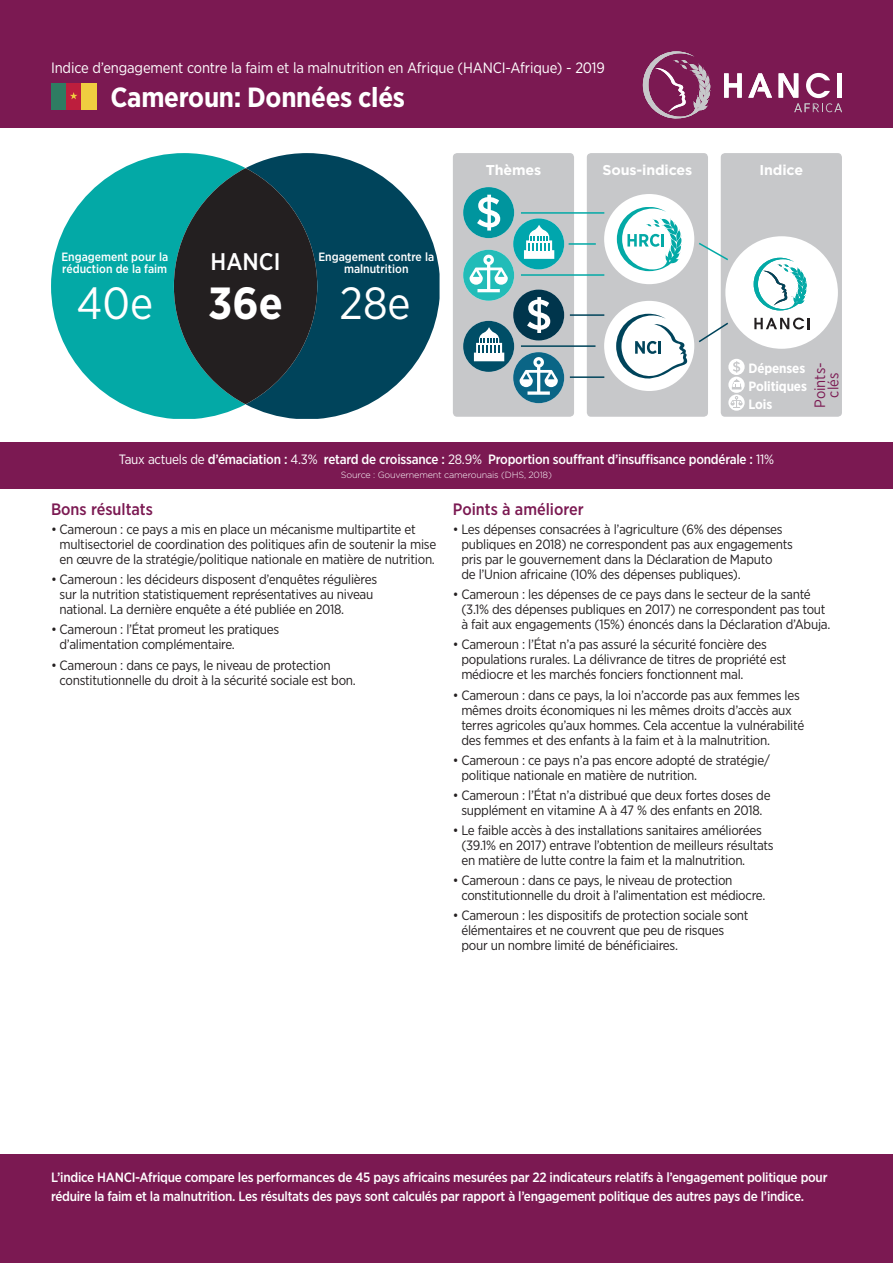
<style>
.page{position:relative;width:893px;height:1263px;background:#fff}
.page>*{position:absolute;margin:0;border:0;box-sizing:border-box;transform-origin:0 0}
.t1{font:45px "Gotham Narrow";color:#fff}
.t2{font:700 45px "Gotham Narrow";color:#fff}
.t3{font:700 27.75px "Gotham Narrow";letter-spacing:-.01em;color:#fff}
.t4{font:500 24px "Gotham Narrow";color:#fff}
.Heading{font:500 16.5px "Gotham Narrow";color:#7b1952}
.t5{font:15px "Gotham Narrow";letter-spacing:-.01em;color:#fff}
.t6{font:15px/13.5px "Gotham Narrow";color:#7b1952;text-align:center}
.t7{font:700 14.25px "Gotham";letter-spacing:-.01em;color:#fff}
.t8{font:13.5px/15px "Gotham Narrow";letter-spacing:-.02em;color:#231f20}
.t9{font:500 13.5px/18.8px "Gotham Narrow";letter-spacing:-.02em;color:#fff}
.t10{font:700 13.5px "Gotham Narrow";letter-spacing:-.01em;color:#fff}
.t11{font:500 12px/12px "Gotham Narrow";color:#fff}
.t12{font:300 9px "Gotham";letter-spacing:-.02em;color:#fff}
.s1{font-weight:400}
</style>
<div class="page">
<div style="left:721px;top:153px;width:121px;height:264px;background:#c7c8ca;border-radius:4px"></div>
<div style="left:587px;top:153px;width:121px;height:264px;background:#c7c8ca;border-radius:4px"></div>
<div style="left:453px;top:153px;width:121px;height:264px;background:#c7c8ca;border-radius:4px"></div>
<div style="left:725px;top:236px;width:113px;height:113px;background:#fff;border-radius:50%"></div>
<svg style="left:754px;top:318px;width:56px;height:11px"></svg>
<svg style="left:754px;top:258px;width:53px;height:52px"></svg>
<svg style="left:463px;top:187px;width:101px;height:216px"></svg>
<svg style="left:698px;top:321px;width:30px;height:23px"></svg>
<svg style="left:699px;top:241px;width:29px;height:21px"></svg>
<div style="left:604px;top:301px;width:90px;height:90px;background:#fff;border-radius:50%"></div>
<svg style="left:616px;top:314px;width:71px;height:65px"></svg>
<div style="left:604px;top:194px;width:90px;height:90px;background:#fff;border-radius:50%"></div>
<svg style="left:617px;top:207px;width:65px;height:64px"></svg>
<hr style="left:569px;top:243px;width:27px;height:2px;background:#03a9a6">
<hr style="left:570px;top:376px;width:34px;height:2px;background:#00445b">
<hr style="left:570px;top:314px;width:34px;height:2px;background:#00445b">
<hr style="left:521px;top:345px;width:74px;height:2px;background:#00445b">
<hr style="left:521px;top:274px;width:83px;height:2px;background:#03a9a6">
<hr style="left:521px;top:212px;width:83px;height:2px;background:#03a9a6">
<svg style="left:728px;top:359px;width:17px;height:52px"></svg>
<div style="left:0;top:1154px;width:893px;height:109px;background:#7b1952"></div>
<div style="left:0;top:442px;width:893px;height:47px;background:#7b1952"></div>
<div style="left:0;top:0;width:893px;height:128px;background:#7b1952"></div>
<svg style="left:51px;top:153px;width:195px;height:266px;fill:#03a9a6"></svg>
<svg style="left:246px;top:153px;width:194px;height:266px;fill:#00445b"></svg>
<svg style="left:174px;top:168px;width:143px;height:236px;background:#1a383c"></svg>
<div style="left:51px;top:83px;width:15px;height:26px;background:#2e7c62"></div>
<div style="left:66px;top:83px;width:15px;height:26px;background:#bd1e3d"></div>
<div style="left:81px;top:83px;width:15px;height:26px;background:#efce40"></div>
<svg style="left:70px;top:92px;width:7px;height:7px"></svg>
<svg style="left:724px;top:73px;width:18px;height:25px"></svg>
<svg style="left:748px;top:73px;width:24px;height:25px"></svg>
<svg style="left:643px;top:51px;width:67px;height:68px"></svg>
<svg style="left:779px;top:73px;width:63px;height:39px"></svg>
<p class="t5" style="left:51px;top:58px;width:555px">Indice d’engagement contre la faim et la malnutrition en Afrique (HANCI-Afrique) - 2019</p>
<p class="t3" style="left:110px;top:79px;width:296px">Cameroun: Données clés</p>
<p class="t11" style="left:61px;top:250px;width:108px">Engagement pour la réduction de la faim</p>
<p class="t4" style="left:211px;top:246px;width:71px">HANCI</p>
<p class="t11" style="left:318px;top:250px;width:117px;text-align:center">Engagement contre la malnutrition</p>
<p class="t1" style="left:76px;top:275px;width:78px">40e</p>
<p class="t2" style="left:208px;top:274px;width:76px">36e</p>
<p class="t1" style="left:340px;top:275px;width:72px">28e</p>
<p class="t7" style="left:486px;top:162px;width:57px">Thèmes</p>
<p class="t7" style="left:602px;top:162px;width:91px">Sous-indices</p>
<p class="t7" style="left:760px;top:162px;width:45px">Indice</p>
<p class="t10" style="left:748px;top:359px;width:58px">Dépenses</p>
<p class="t10" style="left:748px;top:377px;width:60px">Politiques</p>
<p class="t10" style="left:748px;top:395px;width:25px">Lois</p>
<p class="t6" style="left:813px;top:408px;width:47px;rotate:-90deg">Points&shy;clés</p>
<p class="t9" style="left:119px;top:450px;width:657px"><span class="s1">Taux actuels de</span> d’émaciation : <span class="s1">4.3%</span> retard de croissance : <span class="s1">28.9%</span> Proportion souffrant d’insuffisance pondérale : <span class="s1">11%</span></p>
<p class="t12" style="left:341px;top:470px;width:213px">Source : Gouvernement camerounais (DHS, 2018)</p>
<p class="Heading" style="left:51px;top:499px;width:103px">Bons résultats</p>
<p class="t8" style="left:60px;top:522px;width:378px;text-indent:-9px">• Cameroun : ce pays a mis en place un mécanisme multipartite et multisectoriel de coordination des politiques afin de soutenir la mise en œuvre de la stratégie/politique nationale en matière de nutrition.</p>
<p class="t8" style="left:60px;top:572px;width:319px;text-indent:-9px">• Cameroun : les décideurs disposent d’enquêtes régulières sur la nutrition statistiquement représentatives au niveau national. La dernière enquête a été publiée en 2018.</p>
<p class="t8" style="left:60px;top:622px;width:221px;text-indent:-9px">• Cameroun : l’État promeut les pratiques d’alimentation complémentaire.</p>
<p class="t8" style="left:60px;top:657px;width:298px;line-height:15.8px;text-indent:-9px">• Cameroun : dans ce pays, le niveau de protection constitutionnelle du droit à la sécurité sociale est bon.</p>
<p class="Heading" style="left:453px;top:499px;width:132px">Points à améliorer</p>
<p class="t8" style="left:461px;top:522px;width:333px;text-indent:-9px">• Les dépenses consacrées à l’agriculture (6% des dépenses publiques en 2018) ne correspondent pas aux engagements pris par le gouvernement dans la Déclaration de Maputo<br>de l’Union africaine (10% des dépenses publiques).</p>
<p class="t8" style="left:461px;top:587px;width:371px;text-indent:-9px">• Cameroun : les dépenses de ce pays dans le secteur de la santé (3.1% des dépenses publiques en 2017) ne correspondent pas tout à fait aux engagements (15%) énoncés dans la Déclaration d’Abuja.</p>
<p class="t8" style="left:461px;top:637px;width:327px;text-indent:-9px">• Cameroun : l’État n’a pas assuré la sécurité foncière des populations rurales. La délivrance de titres de propriété est médiocre et les marchés fonciers fonctionnent mal.</p>
<p class="t8" style="left:461px;top:687px;width:344px;text-indent:-9px">• Cameroun : dans ce pays, la loi n’accorde pas aux femmes les mêmes droits économiques ni les mêmes droits d’accès aux terres agricoles qu’aux hommes. Cela accentue la vulnérabilité des femmes et des enfants à la faim et à la malnutrition.</p>
<p class="t8" style="left:461px;top:752px;width:310px;text-indent:-9px">• Cameroun : ce pays n’a pas encore adopté de stratégie/ politique nationale en matière de nutrition.</p>
<p class="t8" style="left:453px;top:787px;width:319px;text-align:center">• Cameroun : l’État n’a distribué que deux fortes doses de supplément en vitamine A à 47 % des enfants en 2018.</p>
<p class="t8" style="left:461px;top:822px;width:314px;text-indent:-9px">• Le faible accès à des installations sanitaires améliorées (39.1% en 2017) entrave l’obtention de meilleurs résultats en matière de lutte contre la faim et la malnutrition.</p>
<p class="t8" style="left:461px;top:872px;width:305px;text-indent:-9px">• Cameroun : dans ce pays, le niveau de protection constitutionnelle du droit à l’alimentation est médiocre.</p>
<p class="t8" style="left:461px;top:907px;width:289px;text-indent:-9px">• Cameroun : les dispositifs de protection sociale sont élémentaires et ne couvrent que peu de risques pour un nombre limité de bénéficiaires.</p>
<p class="t9" style="left:51px;top:1168px;width:778px">L’indice HANCI-Afrique compare les performances de 45 pays africains mesurées par 22 indicateurs relatifs à l’engagement politique pour réduire la faim et la malnutrition. Les résultats des pays sont calculés par rapport à l’engagement politique des autres pays de l’indice.</p>
</div>
